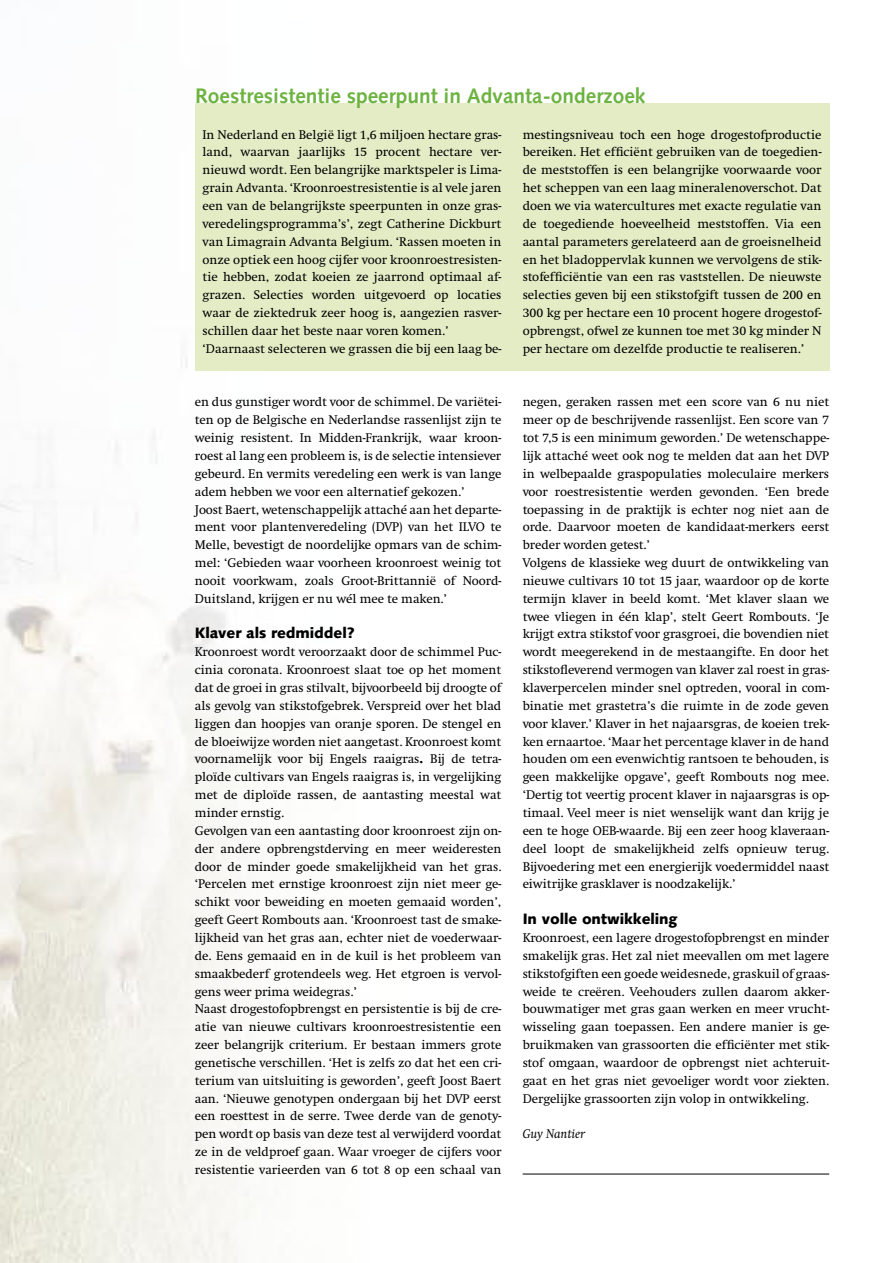
<style>
.page{position:relative;width:893px;height:1263px;background:#fff}
.page>*{position:absolute;margin:0;border:0;box-sizing:border-box;transform-origin:0 0}
.t1{font:700 21px "Syntax";color:#6db340}
.tk{font:900 15px "Syntax";letter-spacing:-.005em;color:#000}
.t2{font:13.05px/17.9px "Swift";letter-spacing:-.005em;color:#000;text-align:justify}
.pc{font:italic 13.05px "Swift";letter-spacing:-.005em;color:#000}
.s1{font-family:"Times New Roman";font-weight:700;font-size:15px}
</style>
<div class="page">
<div style="left:195px;top:103px;width:634px;height:268px;background:#e3ecc5"></div>
<hr style="left:523px;top:1174px;width:306px;height:1px;background:#000">
<p class="t1" style="left:195px;top:84px;width:452px">Roestresistentie speerpunt in Advanta-onderzoek</p>
<p class="t2" style="left:203px;top:126px;width:300px">In Nederland en België ligt 1,6 miljoen hectare gras&shy;land, waarvan jaarlijks 15 procent hectare ver&shy;nieuwd wordt. Een belangrijke marktspeler is Lima&shy;grain Advanta. ‘Kroonroestresistentie is al vele jaren een van de belangrijkste speerpunten in onze gras&shy;veredelingsprogramma’s’, zegt Catherine Dickburt van Limagrain Advanta Belgium. ‘Rassen moeten in onze optiek een hoog cijfer voor kroonroestresisten&shy;tie hebben, zodat koeien ze jaarrond optimaal af&shy;grazen. Selecties worden uitgevoerd op locaties waar de ziektedruk zeer hoog is, aangezien rasver&shy;schillen daar het beste naar voren komen.’</p>
<p class="t2" style="left:203px;top:340px;width:300px">‘Daarnaast selecteren we grassen die bij een laag be-</p>
<p class="t2" style="left:523px;top:126px;width:300px">mestingsniveau toch een hoge drogestofproductie bereiken. Het efficiënt gebruiken van de toegedien&shy;de meststoffen is een belangrijke voorwaarde voor het scheppen van een laag mineralenoverschot. Dat doen we via watercultures met exacte regulatie van de toegediende hoeveelheid meststoffen. Via een aantal parameters gerelateerd aan de groeisnelheid en het bladoppervlak kunnen we vervolgens de stik&shy;stofefficiëntie van een ras vaststellen. De nieuwste selecties geven bij een stikstofgift tussen de 200 en 300 kg per hectare een 10 procent hogere drogestof&shy;opbrengst, ofwel ze kunnen toe met 30 kg minder N per hectare om dezelfde productie te realiseren.’</p>
<p class="t2" style="left:195px;top:393px;width:308px">en dus gunstiger wordt voor de schimmel. De variëtei&shy;ten op de Belgische en Nederlandse rassenlijst zijn te weinig resistent. In Midden-Frankrijk, waar kroon&shy;roest al lang een probleem is, is de selectie intensiever gebeurd. En vermits veredeling een werk is van lange adem hebben we voor een alternatief gekozen.’</p>
<p class="t2" style="left:195px;top:501px;width:308px">Joost Baert, wetenschappelijk attaché aan het departe&shy;ment voor plantenveredeling (DVP) van het ILVO te Melle, bevestigt de noordelijke opmars van de schim&shy;mel: ‘Gebieden waar voorheen kroonroest weinig tot nooit voorkwam, zoals Groot-Brittannië of Noord-Duitsland, krijgen er nu wél mee te maken.’</p>
<p class="tk" style="left:195px;top:624px;width:161px">Klaver als redmiddel?</p>
<p class="t2" style="left:195px;top:643px;width:308px">Kroonroest wordt veroorzaakt door de schimmel Puc&shy;cinia coronata. Kroonroest slaat toe op het moment dat de groei in gras stilvalt, bijvoorbeeld bij droogte of als gevolg van stikstofgebrek. Verspreid over het blad liggen dan hoopjes van oranje sporen. De stengel en de bloeiwijze worden niet aangetast. Kroonroest komt voornamelijk voor bij Engels raaigras<span class="s1">.</span> Bij de tetra&shy;ploïde cultivars van Engels raaigras is, in vergelijking met de diploïde rassen, de aantasting meestal wat minder ernstig.</p>
<p class="t2" style="left:195px;top:822px;width:308px">Gevolgen van een aantasting door kroonroest zijn on&shy;der andere opbrengstderving en meer weideresten door de minder goede smakelijkheid van het gras. ‘Percelen met ernstige kroonroest zijn niet meer ge&shy;schikt voor beweiding en moeten gemaaid worden’, geeft Geert Rombouts aan. ‘Kroonroest tast de smake&shy;lijkheid van het gras aan, echter niet de voederwaar&shy;de. Eens gemaaid en in de kuil is het probleem van smaakbederf grotendeels weg. Het etgroen is vervol&shy;gens weer prima weidegras.’</p>
<p class="t2" style="left:195px;top:1000px;width:308px">Naast drogestofopbrengst en persistentie is bij de cre&shy;atie van nieuwe cultivars kroonroestresistentie een zeer belangrijk criterium. Er bestaan immers grote genetische verschillen. ‘Het is zelfs zo dat het een cri&shy;terium van uitsluiting is geworden’, geeft Joost Baert aan. ‘Nieuwe genotypen ondergaan bij het DVP eerst een roesttest in de serre. Twee derde van de genoty&shy;pen wordt op basis van deze test al verwijderd voordat ze in de veldproef gaan. Waar vroeger de cijfers voor resistentie varieerden van 6 tot 8 op een schaal van</p>
<p class="t2" style="left:523px;top:393px;width:308px">negen, geraken rassen met een score van 6 nu niet meer op de beschrijvende rassenlijst. Een score van 7 tot 7,5 is een minimum geworden.’ De wetenschappe&shy;lijk attaché weet ook nog te melden dat aan het DVP in welbepaalde graspopulaties moleculaire merkers voor roestresistentie werden gevonden. ‘Een brede toepassing in de praktijk is echter nog niet aan de orde. Daarvoor moeten de kandidaat-merkers eerst breder worden getest.’</p>
<p class="t2" style="left:523px;top:554px;width:308px">Volgens de klassieke weg duurt de ontwikkeling van nieuwe cultivars 10 tot 15 jaar, waardoor op de korte termijn klaver in beeld komt. ‘Met klaver slaan we twee vliegen in één klap’, stelt Geert Rombouts. ‘Je krijgt extra stikstof voor grasgroei, die bovendien niet wordt meegerekend in de mestaangifte. En door het stikstofleverend vermogen van klaver zal roest in gras&shy;klaverpercelen minder snel optreden, vooral in com&shy;binatie met grastetra’s die ruimte in de zode geven voor klaver.’ Klaver in het najaarsgras, de koeien trek&shy;ken ernaartoe. ‘Maar het percentage klaver in de hand houden om een evenwichtig rantsoen te behouden, is geen makkelijke opgave’, geeft Rombouts nog mee. ‘Dertig tot veertig procent klaver in najaarsgras is op&shy;timaal. Veel meer is niet wenselijk want dan krijg je een te hoge OEB-waarde. Bij een zeer hoog klaveraan&shy;deel loopt de smakelijkheid zelfs opnieuw terug.<br>Bijvoedering met een energierijk voedermiddel naast eiwitrijke grasklaver is noodzakelijk.’</p>
<p class="tk" style="left:523px;top:910px;width:156px">In volle ontwikkeling</p>
<p class="t2" style="left:523px;top:929px;width:308px">Kroonroest, een lagere drogestofopbrengst en minder smakelijk gras. Het zal niet meevallen om met lagere stikstofgiften een goede weidesnede, graskuil of graas&shy;weide te creëren. Veehouders zullen daarom akker&shy;bouwmatiger met gras gaan werken en meer vrucht&shy;wisseling gaan toepassen. Een andere manier is ge&shy;bruikmaken van grassoorten die efficiënter met stik&shy;stof omgaan, waardoor de opbrengst niet achteruit&shy;gaat en het gras niet gevoeliger wordt voor ziekten.<br>Dergelijke grassoorten zijn volop in ontwikkeling.</p>
<p class="pc" style="left:523px;top:1127px;width:64px">Guy Nantier</p>
</div>
